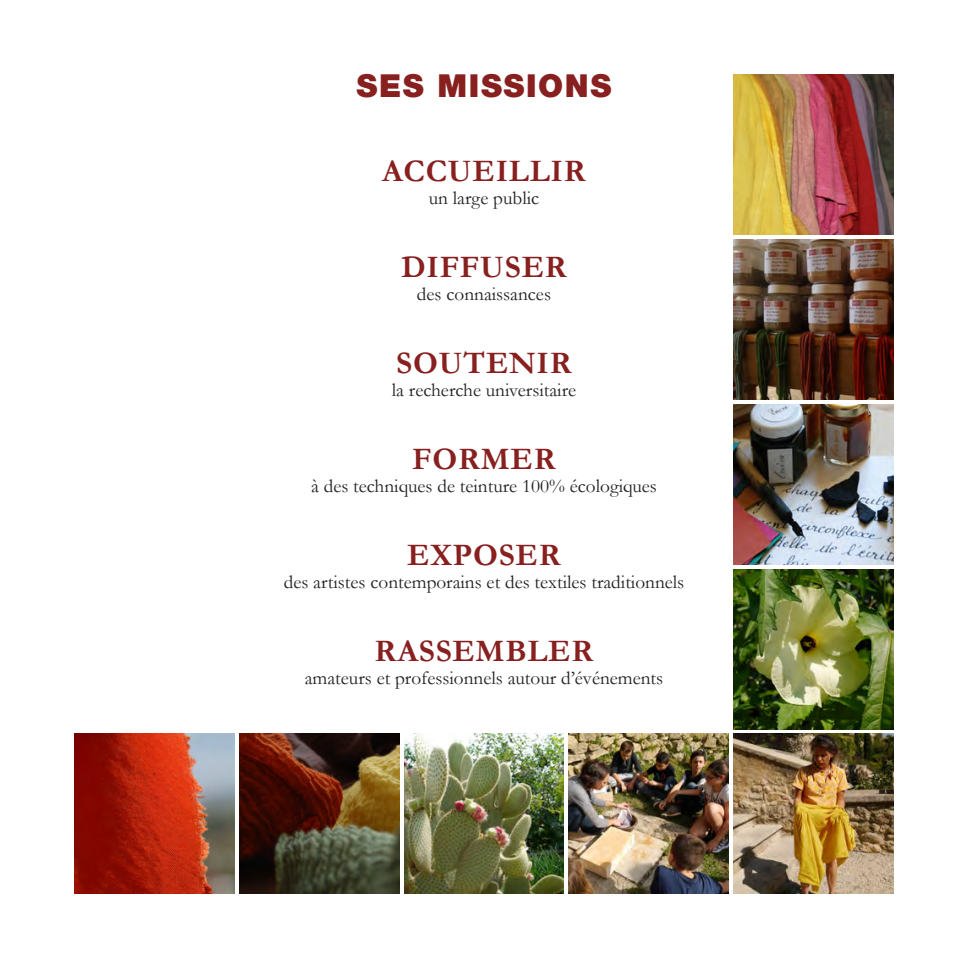
<style>
.page{position:relative;width:968px;height:968px;background:#fff}
.page>*{position:absolute;margin:0;border:0;box-sizing:border-box;transform-origin:0 0}
.t1{font:700 31.5px "Garamond";letter-spacing:.025em;color:#87201f}
.t2{font:900 31.5px "Helvetica 95";letter-spacing:.05em;color:#87201f}
.t3{font:19.25px "Garamond";color:#231f20}
</style>
<div class="page">
<img style="left:74px;top:733px;width:160px;height:160px">
<img style="left:733px;top:404px;width:160px;height:160px">
<img style="left:568px;top:733px;width:160px;height:160px">
<img style="left:733px;top:733px;width:160px;height:160px">
<img style="left:404px;top:733px;width:160px;height:160px">
<img style="left:733px;top:239px;width:160px;height:160px">
<img style="left:239px;top:733px;width:160px;height:160px">
<img style="left:733px;top:569px;width:160px;height:160px">
<img style="left:733px;top:74px;width:160px;height:160px">
<h1 class="t2" style="left:356px;top:67px;width:256px">SES MISSIONS</h1>
<h1 class="t1" style="left:382px;top:150px;width:205px">ACCUEILLIR</h1>
<p class="t3" style="left:428px;top:185px;width:112px">un large public</p>
<h1 class="t1" style="left:401px;top:245px;width:167px">DIFFUSER</h1>
<p class="t3" style="left:417px;top:281px;width:135px">des connaissances</p>
<h1 class="t1" style="left:396px;top:341px;width:177px">SOUTENIR</h1>
<p class="t3" style="left:392px;top:377px;width:186px">la recherche universitaire</p>
<h1 class="t1" style="left:412px;top:437px;width:145px">FORMER</h1>
<p class="t3" style="left:311px;top:473px;width:347px">à des techniques de teinture 100% écologiques</p>
<h1 class="t1" style="left:407px;top:533px;width:155px">EXPOSER</h1>
<p class="t3" style="left:284px;top:569px;width:402px">des artistes contemporains et des textiles traditionnels</p>
<h1 class="t1" style="left:374px;top:629px;width:220px">RASSEMBLER</h1>
<p class="t3" style="left:305px;top:665px;width:360px">amateurs et professionnels autour d’événements</p>
</div>
